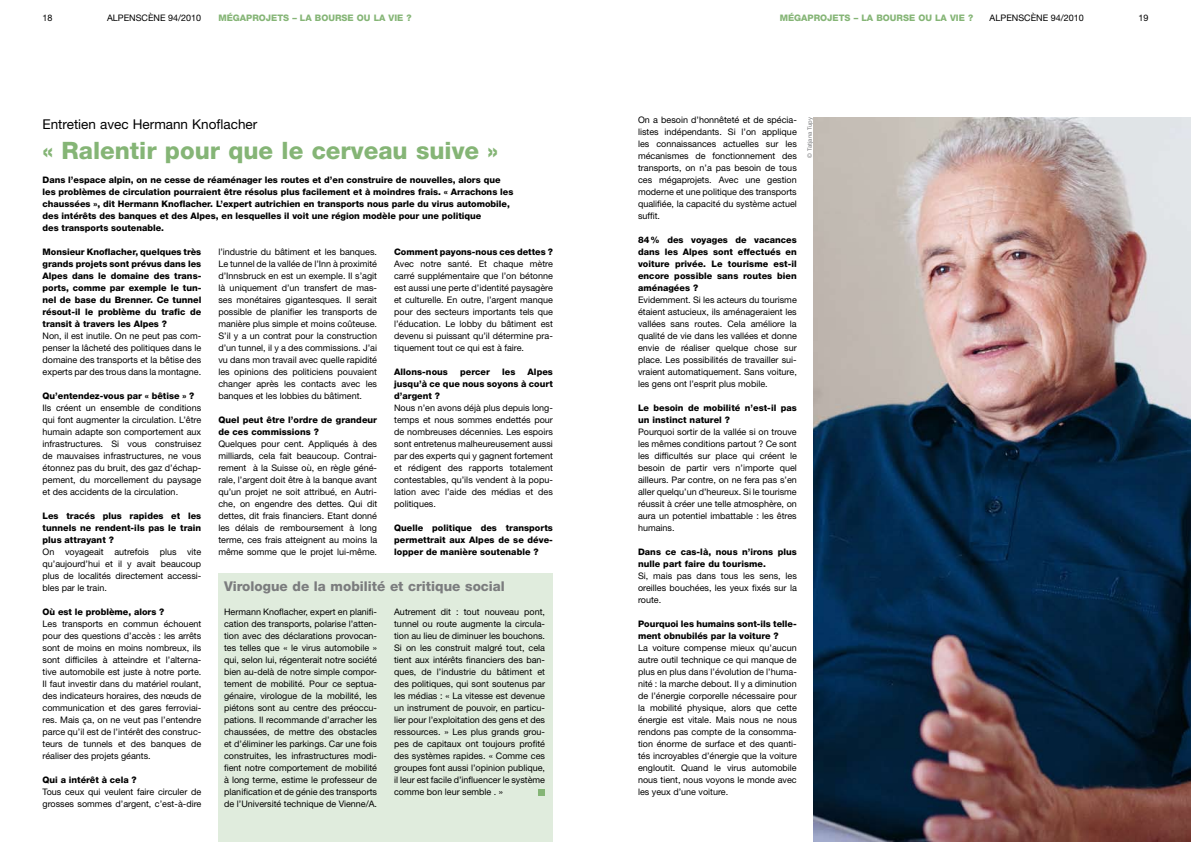
<style>
.page{position:relative;width:1191px;height:842px;background:#fff}
.page>*{position:absolute;margin:0;border:0;box-sizing:border-box;transform-origin:0 0}
.t1{font:800 24px "Helvetica Neue LT Pro";color:#85b576}
.t2{font:800 13.5px "Helvetica Neue LT Pro";color:#7b7c7e}
.t3{font:13.5px "Helvetica Neue LT Pro";color:#000}
.t4{font:9px/12px "Helvetica Neue LT Pro";color:#000}
.t5{font:800 9px/12px "Helvetica Neue LT Pro";color:#000}
.t6{font:800 9px "Helvetica Neue LT Pro";color:#85b576}
.t7{font:6px "Helvetica Neue LT Pro";color:#7b7c7e}
.s1{font-weight:400}
.s2{font-weight:800}
</style>
<div class="page">
<img style="left:814px;top:117px;width:377px;height:725px">
<div style="left:218px;top:573px;width:335px;height:269px;background:#e0ecdd"></div>
<div style="left:538px;top:789px;width:7px;height:6px;background:#85b576"></div>
<p class="t4" style="left:43px;top:12px;width:12px">18</p>
<p class="t4" style="left:107px;top:12px;width:96px">ALPENSCÈNE 94/2010</p>
<p class="t6" style="left:218px;top:13px;width:29px">Mégapro</p>
<p class="t6" style="left:266px;top:13px;width:13px">jets</p>
<p class="t6" style="left:292px;top:13px;width:50px">– la bourse</p>
<p class="t6" style="left:357px;top:13px;width:56px">ou la vie ?</p>
<p class="t6" style="left:780px;top:13px;width:29px">Mégapro</p>
<p class="t6" style="left:827px;top:13px;width:13px">jets</p>
<p class="t6" style="left:853px;top:13px;width:50px">– la bourse</p>
<p class="t6" style="left:918px;top:13px;width:56px">ou la vie ?</p>
<p class="t4" style="left:989px;top:12px;width:96px">ALPENSCÈNE 94/2010</p>
<p class="t4" style="left:1138px;top:12px;width:12px">19</p>
<p class="t3" style="left:43px;top:116px;width:216px">Entretien avec Hermann Knoflacher</p>
<p class="t1" style="left:43px;top:137px;width:457px">« Ralentir pour que le cerveau suive »</p>
<p class="t5" style="left:43px;top:174px;width:472px">Dans l’espace alpin, on ne cesse de réaménager les routes et d’en construire de nouvelles, alors que les problèmes de circulation pourraient être résolus plus facilement et à moindres frais. « Arrachons les chaussées », dit Hermann Knoflacher. L’expert autrichien en transports nous parle du virus automobile, des intérêts des banques et des Alpes, en lesquelles il voit une région modèle pour une politique<br>des transports soutenable.</p>
<p class="t5" style="left:43px;top:246px;width:160px">Monsieur Knoflacher, quelques très grands projets sont prévus dans les Alpes dans le domaine des trans&shy;ports, comme par exemple le tun&shy;nel de base du Brenner. Ce tunnel résout-il le problème du trafic de transit à travers les Alpes ?<br><span class="s1">Non, il est inutile. On ne peut pas com&shy;penser la lâcheté des politiques dans le domaine des transports et la bêtise des experts par des trous dans la montagne.</span></p>
<p class="t4" style="left:43px;top:390px;width:160px"><span class="s2">Qu’entendez-vous par « bêtise » ?<br></span>Ils créent un ensemble de conditions qui font augmenter la circulation. L’être humain adapte son comportement aux infrastructures. Si vous construisez de mauvaises infrastructures, ne vous étonnez pas du bruit, des gaz d’échap&shy;pement, du morcellement du paysage et des accidents de la circulation.</p>
<p class="t4" style="left:43px;top:510px;width:160px"><span class="s2">Les tracés plus rapides et les tunnels ne rendent-ils pas le train plus attrayant ?<br></span>On voyageait autrefois plus vite qu’aujourd’hui et il y avait beaucoup plus de localités directement accessi&shy;bles par le train.</p>
<p class="t4" style="left:43px;top:606px;width:160px"><span class="s2">Où est le problème, alors ?<br></span>Les transports en commun échouent pour des questions d’accès : les arrêts sont de moins en moins nombreux, ils sont difficiles à atteindre et l’alterna&shy;tive automobile est juste à notre porte.<br>Il faut investir dans du matériel roulant, des indicateurs horaires, des nœuds de communication et des gares ferroviai&shy;res. Mais ça, on ne veut pas l’entendre parce qu’il est de l’intérêt des construc&shy;teurs de tunnels et des banques de réaliser des projets géants.</p>
<p class="t4" style="left:43px;top:774px;width:160px"><span class="s2">Qui a intérêt à cela ?<br></span>Tous ceux qui veulent faire circuler de grosses sommes d’argent, c’est-à-dire</p>
<p class="t4" style="left:218px;top:246px;width:160px;text-align:justify">l’industrie du bâtiment et les banques.<br>Le tunnel de la vallée de l’Inn à proximité d’Innsbruck en est un exemple. Il s’agit là uniquement d’un transfert de mas&shy;ses monétaires gigantesques. Il serait possible de planifier les transports de manière plus simple et moins coûteuse.<br>S’il y a un contrat pour la construction d’un tunnel, il y a des commissions. J’ai vu dans mon travail avec quelle rapidité les opinions des politiciens pouvaient changer après les contacts avec les banques et les lobbies du bâtiment.</p>
<p class="t4" style="left:218px;top:414px;width:160px"><span class="s2">Quel peut être l’ordre de grandeur de ces commissions ?<br></span>Quelques pour cent. Appliqués à des milliards, cela fait beaucoup. Contrai&shy;rement à la Suisse où, en règle géné&shy;rale, l’argent doit être à la banque avant qu’un projet ne soit attribué, en Autri&shy;che, on engendre des dettes. Qui dit dettes, dit frais financiers. Etant donné les délais de remboursement à long terme, ces frais atteignent au moins la même somme que le projet lui-même.</p>
<p class="t4" style="left:394px;top:246px;width:160px;text-align:justify"><span class="s2">Comment payons-nous ces dettes ?<br></span>Avec notre santé. Et chaque mètre carré supplémentaire que l’on bétonne est aussi une perte d’identité paysagère et culturelle. En outre, l’argent manque pour des secteurs importants tels que l’éducation. Le lobby du bâtiment est devenu si puissant qu’il détermine pra&shy;tiquement tout ce qui est à faire.</p>
<p class="t5" style="left:394px;top:366px;width:55px">Allons-nous</p>
<p class="t5" style="left:460px;top:366px;width:31px">percer</p>
<p class="t5" style="left:502px;top:366px;width:15px">les</p>
<p class="t4" style="left:394px;top:366px;width:160px;text-indent:133px"><span class="s2">Alpes jusqu’à ce que nous soyons à court d’argent ?<br></span>Nous n’en avons déjà plus depuis long&shy;temps et nous sommes endettés pour de nombreuses décennies. Les espoirs sont entretenus malheureusement aussi par des experts qui y gagnent fortement et rédigent des rapports totalement contestables, qu’ils vendent à la popu&shy;lation avec l’aide des médias et des politiques.</p>
<p class="t5" style="left:394px;top:522px;width:160px;text-align:justify">Quelle politique des transports permettrait aux Alpes de se déve&shy;lopper de manière soutenable ?</p>
<p class="t2" style="left:224px;top:578px;width:282px">Virologue de la mobilité et critique social</p>
<p class="t4" style="left:224px;top:606px;width:154px;text-align:justify">Hermann Knoflacher, expert en planifi&shy;cation des transports, polarise l’atten&shy;tion avec des déclarations provocan&shy;tes telles que « le virus automobile » qui, selon lui, régenterait notre société bien au-delà de notre simple compor&shy;tement de mobilité. Pour ce septua&shy;génaire, virologue de la mobilité, les piétons sont au centre des préoccu&shy;pations. Il recommande d’arracher les chaussées, de mettre des obstacles et d’éliminer les parkings. Car une fois construites, les infrastructures modi&shy;fient notre comportement de mobilité à long terme, estime le professeur de planification et de génie des transports de l’Université technique de Vienne/A.</p>
<p class="t4" style="left:394px;top:606px;width:152px;text-align:justify">Autrement dit : tout nouveau pont, tunnel ou route augmente la circula&shy;tion au lieu de diminuer les bouchons.<br>Si on les construit malgré tout, cela tient aux intérêts financiers des ban&shy;ques, de l’industrie du bâtiment et des politiques, qui sont soutenus par les médias : « La vitesse est devenue un instrument de pouvoir, en particu&shy;lier pour l’exploitation des gens et des ressources. » Les plus grands grou&shy;pes de capitaux ont toujours profité des systèmes rapides. « Comme ces groupes font aussi l’opinion publique, il leur est facile d’influencer le système comme bon leur semble . »</p>
<p class="t4" style="left:638px;top:114px;width:160px;text-align:justify">On a besoin d’honnêteté et de spécia&shy;listes indépendants. Si l’on applique les connaissances actuelles sur les mécanismes de fonctionnement des transports, on n’a pas besoin de tous ces mégaprojets. Avec une gestion moderne et une politique des transports qualifiée, la capacité du système actuel suffit.</p>
<p class="t4" style="left:638px;top:234px;width:160px"><span class="s2">84% des voyages de vacances dans les Alpes sont effectués en voiture privée. Le tourisme est-il encore possible sans routes bien aménagées ?<br></span>Evidemment. Si les acteurs du tourisme étaient astucieux, ils aménageraient les vallées sans routes. Cela améliore la qualité de vie dans les vallées et donne envie de réaliser quelque chose sur place. Les possibilités de travailler sui&shy;vraient automatiquement. Sans voiture, les gens ont l’esprit plus mobile.</p>
<p class="t4" style="left:638px;top:402px;width:160px"><span class="s2">Le besoin de mobilité n’est-il pas un instinct naturel ?<br></span>Pourquoi sortir de la vallée si on trouve les mêmes conditions partout ? Ce sont les difficultés sur place qui créent le besoin de partir vers n’importe quel ailleurs. Par contre, on ne fera pas s’en aller quelqu’un d’heureux. Si le tourisme réussit à créer une telle atmosphère, on aura un potentiel imbattable : les êtres humains.</p>
<p class="t4" style="left:638px;top:546px;width:160px"><span class="s2">Dans ce cas-là, nous n’irons plus nulle part faire du tourisme.<br></span>Si, mais pas dans tous les sens, les oreilles bouchées, les yeux fixés sur la route.</p>
<p class="t4" style="left:638px;top:618px;width:160px"><span class="s2">Pourquoi les humains sont-ils telle&shy;ment obnubilés par la voiture ?<br></span>La voiture compense mieux qu’aucun autre outil technique ce qui manque de plus en plus dans l’évolution de l’huma&shy;nité : la marche debout. Il y a diminution de l’énergie corporelle nécessaire pour la mobilité physique, alors que cette énergie est vitale. Mais nous ne nous rendons pas compte de la consomma&shy;tion énorme de surface et des quanti&shy;tés incroyables d’énergie que la voiture engloutit. Quand le virus automobile nous tient, nous voyons le monde avec les yeux d’une voiture.</p>
<p class="t7" style="left:806px;top:157px;width:42px;rotate:-90deg">© Tatjana Tupy</p>
</div>
